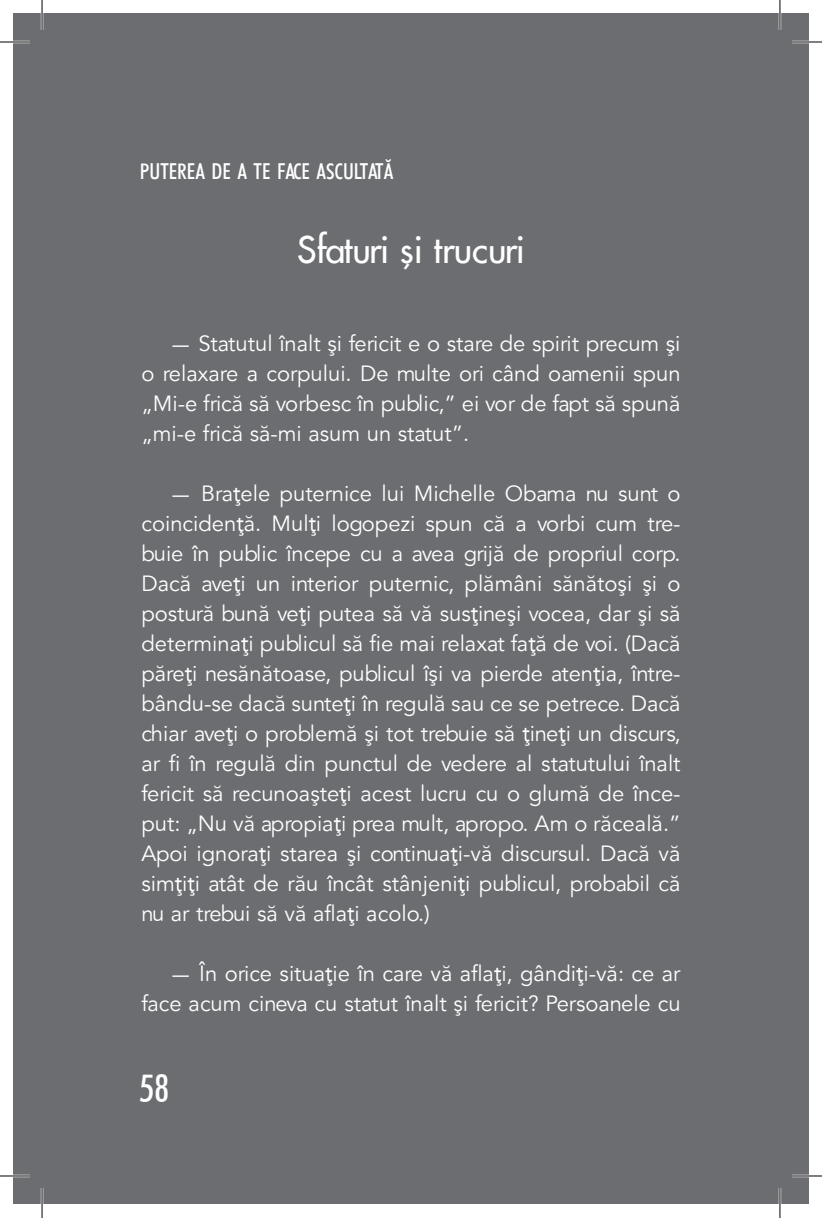
<style>
.page{position:relative;width:822px;height:1218px;background:#fff}
.page>*{position:absolute;margin:0;border:0;box-sizing:border-box;transform-origin:0 0}
.t1{font:500 condensed 38px "Futura BT";color:#fff}
.t2{font:36px "Futura Std Medium PE";letter-spacing:-.02em;color:#fff}
.t3{font:22px/30px "Avenir LT Book PE";color:#fff}
.t4{font:22px "Futura BT Medium Condensed PE";color:#fff}
</style>
<div class="page">
<div style="left:779px;top:14px;width:28px;height:1190px;background:#6c6d70"></div>
<div style="left:14px;top:14px;width:765px;height:1190px;background:#6c6d70"></div>
<hr style="left:0;top:41px;width:30px;height:2px;background:#fff">
<hr style="left:791px;top:41px;width:30px;height:2px;background:#fff">
<hr style="left:0;top:1175px;width:30px;height:2px;background:#fff">
<hr style="left:791px;top:1175px;width:30px;height:2px;background:#fff">
<hr style="left:41px;top:0;width:2px;height:30px;background:#fff">
<hr style="left:41px;top:1188px;width:2px;height:30px;background:#fff">
<hr style="left:778px;top:0;width:2px;height:30px;background:#fff">
<hr style="left:778px;top:1188px;width:2px;height:30px;background:#fff">
<hr style="left:0;top:42px;width:30px;height:1px;background:#000">
<hr style="left:791px;top:42px;width:30px;height:1px;background:#000">
<hr style="left:0;top:1176px;width:30px;height:1px;background:#000">
<hr style="left:791px;top:1176px;width:30px;height:1px;background:#000">
<hr style="left:42px;top:0;width:1px;height:30px;background:#000">
<hr style="left:42px;top:1188px;width:1px;height:30px;background:#000">
<hr style="left:779px;top:0;width:1px;height:30px;background:#000">
<hr style="left:779px;top:1188px;width:1px;height:30px;background:#000">
<p class="t4" style="left:140px;top:158px;width:255px">PUTEREA DE A TE FACE ASCULTATĂ</p>
<p class="t2" style="left:297px;top:227px;width:229px">Sfaturi și trucuri</p>
<p class="t3" style="left:141px;top:329px;width:540px;text-indent:28px">— Statutul înalt și fericit e o stare de spirit precum și o relaxare a corpului. De multe ori când oamenii spun „Mi-e frică să vorbesc în public,” ei vor de fapt să spună „mi-e frică să-mi asum un statut”.</p>
<p class="t3" style="left:141px;top:479px;width:540px;text-indent:28px">— Brațele puternice lui Michelle Obama nu sunt o coincidență. Mulți logopezi spun că a vorbi cum tre&shy;buie în public începe cu a avea grijă de propriul corp.<br>Dacă aveți un interior puternic, plămâni sănătoși și o postură bună veți putea să vă susțineși vocea, dar și să determinați publicul să fie mai relaxat față de voi. (Dacă păreți nesănătoase, publicul își va pierde atenția, între&shy;bându-se dacă sunteți în regulă sau ce se petrece. Dacă chiar aveți o problemă și tot trebuie să țineți un discurs, ar fi în regulă din punctul de vedere al statutului înalt fericit să recunoașteți acest lucru cu o glumă de înce&shy;put: „Nu vă apropiați prea mult, apropo. Am o răceală.” Apoi ignorați starea și continuați-vă discursul. Dacă vă simțiți atât de rău încât stânjeniți publicul, probabil că nu ar trebui să vă aflați acolo.)</p>
<p class="t3" style="left:141px;top:959px;width:540px;text-align:right">— În orice situație în care vă aflați, gândiți-vă: ce ar face acum cineva cu statut înalt și fericit? Persoanele cu</p>
<p class="t1" style="left:140px;top:1065px;width:31px">58</p>
</div>
